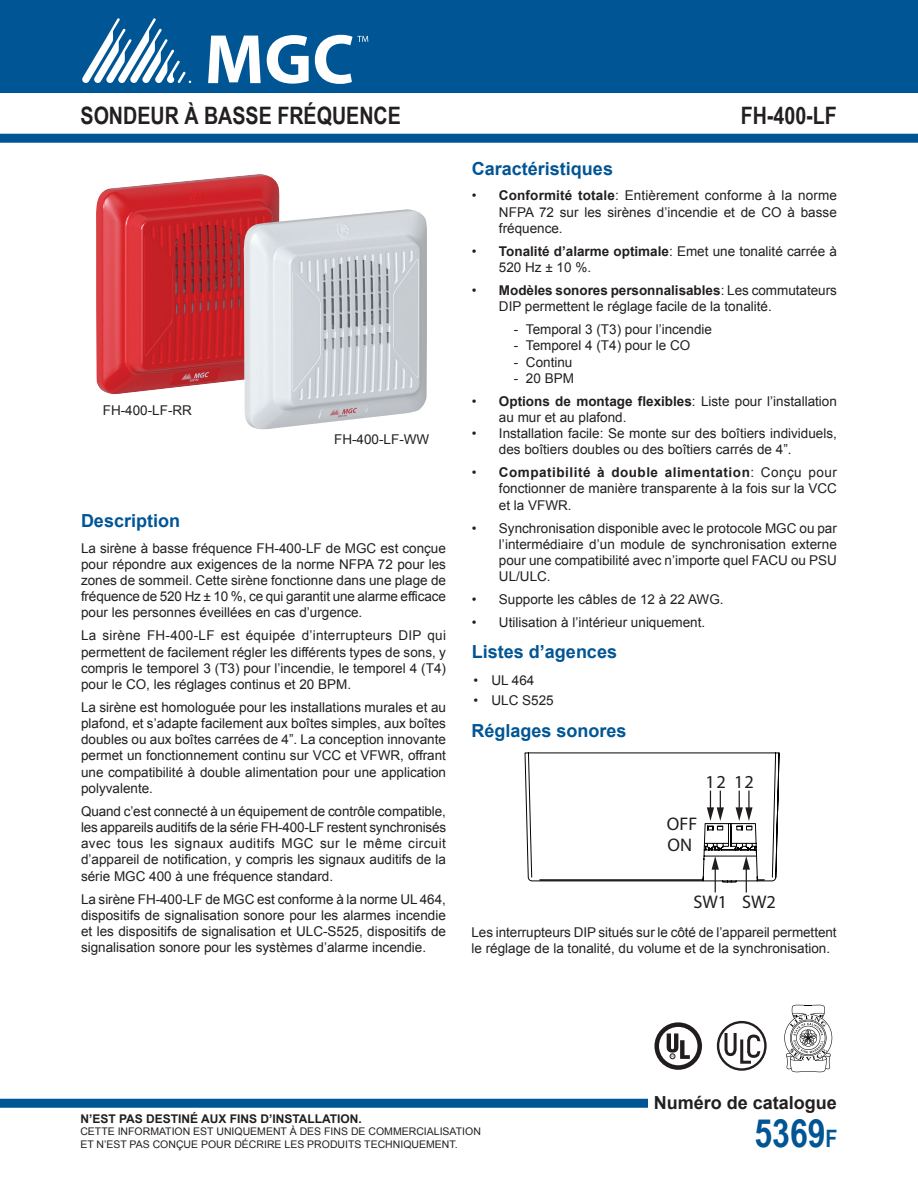
<style>
.page{position:relative;width:918px;height:1188px;background:#fff}
.page>*{position:absolute;margin:0;border:0;box-sizing:border-box;transform-origin:0 0}
.ParaStyle01-Leading_Auto__Align_Left{font:700 39px "Arial Narrow";color:#005595}
.ParaStyle02-Leading_Auto__Align_Justifie{font:700 24px "Arial Narrow";color:#231f20}
.ParaStyle02-Leading_Auto__Align_Justifie-2{font:700 24px "Arial Narrow";color:#231f20}
.t1{font:18.3px "Myriad Pro";color:#211d1e}
.ParaStyle01-Leading_Auto__Align_Left-2{font:700 18px "Arial";color:#005595}
.ParaStyle01-Leading_Auto__Align_Left-3{font:700 18px "Arial";color:#231f20}
.t2{font:13.5px/16.2px "Arial";color:#231f20;text-align:justify}
.ParaStyle01-Leading_Auto__Align_Left-4{font:700 12px "Arial";color:#231f20}
.ParaStyle01-Leading_Auto__Align_Left-5{font:10.5px/12.6px "Arial";color:#231f20}
.s1{font-weight:700}
.s2{font-size:24px}
</style>
<div class="page">
<div style="left:0;top:0;width:918px;height:93px;background:#005595"></div>
<svg style="left:82px;top:18px;width:109px;height:65px"></svg>
<svg style="left:208px;top:36px;width:53px;height:47px"></svg>
<svg style="left:267px;top:35px;width:42px;height:49px"></svg>
<svg style="left:315px;top:35px;width:53px;height:49px"></svg>
<div style="left:0;top:134px;width:918px;height:9px;background:#005595"></div>
<div style="left:0;top:1099px;width:648px;height:9px;background:#005595"></div>
<svg style="left:784px;top:1005px;width:48px;height:67px"></svg>
<div style="left:654px;top:1022px;width:48px;height:48px;border:5px solid #211d1e;border-radius:50%"></div>
<svg style="left:667px;top:1033px;width:23px;height:26px"></svg>
<div style="left:717px;top:1021px;width:50px;height:50px;border:2px solid #231f20;border-radius:50%"></div>
<svg style="left:723px;top:1030px;width:39px;height:35px"></svg>
<svg style="left:525px;top:753px;width:254px;height:139px"></svg>
<img style="left:96px;top:174px;width:183px;height:221px">
<img style="left:242px;top:209px;width:185px;height:221px">
<p class="ParaStyle02-Leading_Auto__Align_Justifie" style="left:81px;top:97px;width:322px">SONDEUR À BASSE FRÉQUENCE</p>
<p class="ParaStyle02-Leading_Auto__Align_Justifie-2" style="left:741px;top:97px;width:98px">FH-400-LF</p>
<p class="t2" style="left:103px;top:402px;width:91px">FH-400-LF-RR</p>
<p class="t2" style="left:334px;top:431px;width:97px">FH-400-LF-WW</p>
<p class="ParaStyle01-Leading_Auto__Align_Left-2" style="left:81px;top:509px;width:101px">Description</p>
<p class="t2" style="left:81px;top:540px;width:367px">La sirène à basse fréquence FH-400-LF de MGC est conçue pour répondre aux exigences de la norme NFPA 72 pour les zones de sommeil. Cette sirène fonctionne dans une plage de fréquence de 520 Hz ± 10 %, ce qui garantit une alarme efficace pour les personnes éveillées en cas d’urgence.</p>
<p class="t2" style="left:81px;top:628px;width:367px">La sirène FH-400-LF est équipée d’interrupteurs DIP qui permettent de facilement régler les différents types de sons, y compris le temporel 3 (T3) pour l’incendie, le temporel 4 (T4) pour le CO, les réglages continus et 20 BPM.</p>
<p class="t2" style="left:81px;top:699px;width:367px">La sirène est homologuée pour les installations murales et au plafond, et s’adapte facilement aux boîtes simples, aux boîtes doubles ou aux boîtes carrées de 4”. La conception innovante permet un fonctionnement continu sur VCC et VFWR, offrant une compatibilité à double alimentation pour une application polyvalente.</p>
<p class="t2" style="left:81px;top:803px;width:367px">Quand c’est connecté à un équipement de contrôle compatible, les appareils auditifs de la série FH-400-LF restent synchronisés avec tous les signaux auditifs MGC sur le même circuit d’appareil de notification, y compris les signaux auditifs de la série MGC 400 à une fréquence standard.</p>
<p class="t2" style="left:81px;top:891px;width:367px">La sirène FH-400-LF de MGC est conforme à la norme UL 464, dispositifs de signalisation sonore pour les alarmes incendie et les dispositifs de signalisation et ULC-S525, dispositifs de signalisation sonore pour les systèmes d’alarme incendie.</p>
<p class="ParaStyle01-Leading_Auto__Align_Left-2" style="left:472px;top:157px;width:143px">Caractéristiques</p>
<p class="t2" style="left:499px;top:188px;width:340px;text-indent:-27px">• <span class="s1">Conformité totale</span>: Entièrement conforme à la norme NFPA 72 sur les sirènes d’incendie et de CO à basse fréquence.</p>
<p class="t2" style="left:499px;top:243px;width:340px;text-indent:-27px">• <span class="s1">Tonalité d’alarme optimale</span>: Emet une tonalité carrée à<br>520 Hz ± 10 %.</p>
<p class="t2" style="left:499px;top:282px;width:339px;text-indent:-27px">• <span class="s1">Modèles sonores personnalisables</span>: Les commutateurs<br>DIP permettent le réglage facile de la tonalité.</p>
<p class="t2" style="left:514px;top:321px;width:200px">- Temporal 3 (T3) pour l’incendie</p>
<p class="t2" style="left:514px;top:338px;width:178px">- Temporel 4 (T4) pour le CO</p>
<p class="t2" style="left:514px;top:354px;width:60px">- Continu</p>
<p class="t2" style="left:514px;top:370px;width:62px">- 20 BPM</p>
<p class="t2" style="left:499px;top:393px;width:340px;text-indent:-27px">• <span class="s1">Options de montage flexibles</span>: Liste pour l’installation au mur et au plafond.</p>
<p class="t2" style="left:499px;top:425px;width:339px;text-indent:-27px">• Installation facile: Se monte sur des boîtiers individuels, des boîtiers doubles ou des boîtiers carrés de 4”.</p>
<p class="t2" style="left:499px;top:465px;width:340px;text-indent:-27px">• <span class="s1">Compatibilité à double alimentation</span>: Conçu pour fonctionner de manière transparente à la fois sur la VCC et la VFWR.</p>
<p class="t2" style="left:499px;top:520px;width:340px;text-indent:-27px">• Synchronisation disponible avec le protocole MGC ou par l’intermédiaire d’un module de synchronisation externe pour une compatibilité avec n’importe quel FACU ou PSU UL/ULC.</p>
<p class="t2" style="left:472px;top:591px;width:253px">• Supporte les câbles de 12 à 22 AWG.</p>
<p class="t2" style="left:472px;top:614px;width:235px">• Utilisation à l’intérieur uniquement.</p>
<p class="ParaStyle01-Leading_Auto__Align_Left-2" style="left:472px;top:640px;width:147px">Listes d’agences</p>
<p class="t2" style="left:473px;top:672px;width:63px">• UL 464</p>
<p class="t2" style="left:473px;top:692px;width:82px">• ULC S525</p>
<p class="ParaStyle01-Leading_Auto__Align_Left-2" style="left:472px;top:719px;width:157px">Réglages sonores</p>
<p class="t1" style="left:705px;top:770px;width:50px">12 12</p>
<p class="t1" style="left:667px;top:812px;width:32px">OFF</p>
<p class="t1" style="left:667px;top:833px;width:26px">ON</p>
<p class="t1" style="left:693px;top:890px;width:84px">SW1 SW2</p>
<p class="t2" style="left:472px;top:925px;width:367px">Les interrupteurs DIP situés sur le côté de l’appareil permettent le réglage de la tonalité, du volume et de la synchronisation.</p>
<p class="ParaStyle01-Leading_Auto__Align_Left-3" style="left:654px;top:1091px;width:185px">Numéro de catalogue</p>
<p class="ParaStyle01-Leading_Auto__Align_Left-4" style="left:80px;top:1110px;width:283px">N’EST PAS DESTINÉ AUX FINS D’INSTALLATION.</p>
<p class="ParaStyle01-Leading_Auto__Align_Left-5" style="left:80px;top:1125px;width:402px">CETTE INFORMATION EST UNIQUEMENT À DES FINS DE COMMERCIALISATION<br>ET N’EST PAS CONÇUE POUR DÉCRIRE LES PRODUITS TECHNIQUEMENT.</p>
<p class="ParaStyle01-Leading_Auto__Align_Left" style="left:754px;top:1104px;width:85px">5369<span class="s2">F</span></p>
</div>
